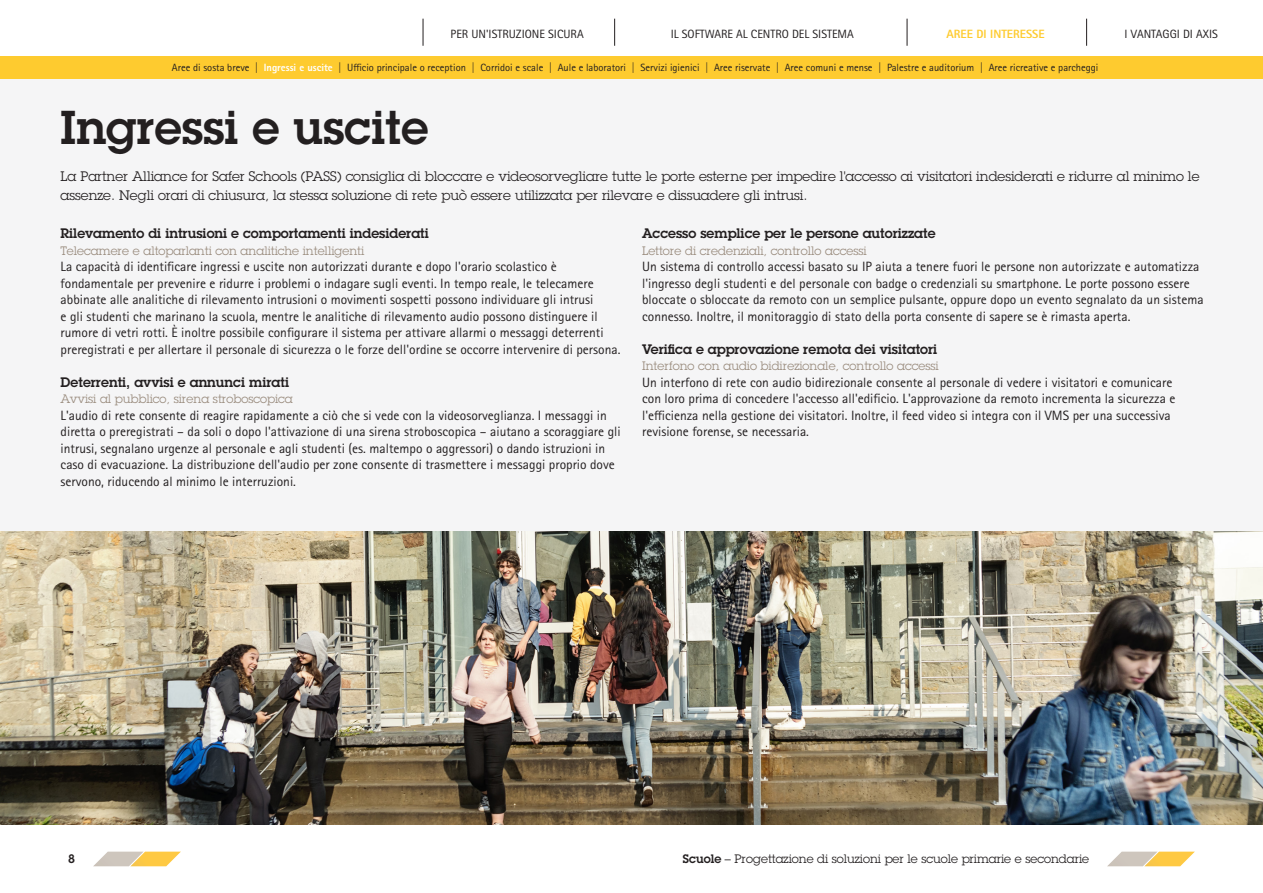
<style>
.page{position:relative;width:1263px;height:893px;background:#fff}
.page>*{position:absolute;margin:0;border:0;box-sizing:border-box;transform-origin:0 0}
.t1{font:600 46.5px "Lubalin Graph ECG";color:#231f20}
.t2{font:13.5px/16.5px "Rotis Sans Serif Pro";color:#231f20}
.t3{font:13.5px/19.5px "Lubalin Graph ECG";color:#231f20}
.t4{font:600 13.5px "Lubalin Graph ECG";color:#231f20}
.t5{font:12px "Lubalin Graph ECG";color:#998b7d}
.t6{font:12px "Rotis Sans Serif Pro";color:#231f20}
.t7{font:12px "Lubalin Graph ECG";color:#231f20}
.t8{font:800 12px "Rotis Sans Serif Pro";color:#fecb2f}
.t9{font:600 12px "Lubalin Graph ECG";color:#231f20}
.t10{font:10.5px "Rotis Sans Serif Pro";color:#231f20}
.s1{font-weight:800;color:#fff}
.s2{font-weight:600}
</style>
<div class="page">
<svg style="left:93px;top:852px;width:88px;height:14px"></svg>
<svg style="left:1107px;top:852px;width:88px;height:14px"></svg>
<div style="left:0;top:68px;width:1263px;height:757px;background:#f5f5f6"></div>
<img style="left:0;top:531px;width:1263px;height:294px">
<svg style="left:423px;top:19px;width:1px;height:27px"></svg>
<svg style="left:614px;top:19px;width:1px;height:27px"></svg>
<svg style="left:907px;top:19px;width:1px;height:27px"></svg>
<svg style="left:1086px;top:19px;width:1px;height:27px"></svg>
<div style="left:0;top:56px;width:1263px;height:23px;background:#fecb2f"></div>
<p class="t6" style="left:451px;top:27px;width:135px">PER UN'ISTRUZIONE SICURA</p>
<p class="t6" style="left:671px;top:27px;width:185px">IL SOFTWARE AL CENTRO DEL SISTEMA</p>
<p class="t8" style="left:946px;top:26px;width:100px">AREE DI INTERESSE</p>
<p class="t6" style="left:1124px;top:27px;width:95px">I VANTAGGI DI AXIS</p>
<p class="t10" style="left:172px;top:61px;width:928px">Aree di sosta breve | <span class="s1">Ingressi e uscite</span> | Ufficio principale o reception | Corridoi e scale | Aule e laboratori | Servizi igienici | Aree riservate | Aree comuni e mense | Palestre e auditorium | Aree ricreative e parcheggi</p>
<p class="t1" style="left:61px;top:97px;width:369px">Ingressi e uscite</p>
<p class="t3" style="left:61px;top:166px;width:1140px">La Partner Alliance for Safer Schools (PASS) consiglia di bloccare e videosorvegliare tutte le porte esterne per impedire l'accesso ai visitatori indesiderati e ridurre al minimo le assenze. Negli orari di chiusura, la stessa soluzione di rete può essere utilizzata per rilevare e dissuadere gli intrusi.</p>
<p class="t4" style="left:61px;top:225px;width:370px">Rilevamento di intrusioni e comportamenti indesiderati</p>
<p class="t5" style="left:61px;top:243px;width:305px">Telecamere e altoparlanti con analitiche intelligenti</p>
<p class="t2" style="left:61px;top:259px;width:561px">La capacità di identificare ingressi e uscite non autorizzati durante e dopo l'orario scolastico è fondamentale per prevenire e ridurre i problemi o indagare sugli eventi. In tempo reale, le telecamere abbinate alle analitiche di rilevamento intrusioni o movimenti sospetti possono individuare gli intrusi<br>e gli studenti che marinano la scuola, mentre le analitiche di rilevamento audio possono distinguere il rumore di vetri rotti. È inoltre possibile configurare il sistema per attivare allarmi o messaggi deterrenti preregistrati e per allertare il personale di sicurezza o le forze dell'ordine se occorre intervenire di persona.</p>
<p class="t4" style="left:61px;top:373px;width:230px">Deterrenti, avvisi e annunci mirati</p>
<p class="t5" style="left:61px;top:391px;width:234px">Avvisi al pubblico, sirena stroboscopica</p>
<p class="t2" style="left:61px;top:407px;width:562px">L'audio di rete consente di reagire rapidamente a ciò che si vede con la videosorveglianza. I messaggi in diretta o preregistrati – da soli o dopo l'attivazione di una sirena stroboscopica – aiutano a scoraggiare gli intrusi, segnalano urgenze al personale e agli studenti (es. maltempo o aggressori) o dando istruzioni in caso di evacuazione. La distribuzione dell'audio per zone consente di trasmettere i messaggi proprio dove servono, riducendo al minimo le interruzioni.</p>
<p class="t4" style="left:642px;top:225px;width:295px">Accesso semplice per le persone autorizzate</p>
<p class="t5" style="left:642px;top:243px;width:226px">Lettore di credenziali, controllo accessi</p>
<p class="t2" style="left:642px;top:259px;width:563px">Un sistema di controllo accessi basato su IP aiuta a tenere fuori le persone non autorizzate e automatizza l'ingresso degli studenti e del personale con badge o credenziali su smartphone. Le porte possono essere bloccate o sbloccate da remoto con un semplice pulsante, oppure dopo un evento segnalato da un sistema connesso. Inoltre, il monitoraggio di stato della porta consente di sapere se è rimasta aperta.</p>
<p class="t4" style="left:642px;top:340px;width:297px">Verifica e approvazione remota dei visitatori</p>
<p class="t5" style="left:642px;top:358px;width:298px">Interfono con audio bidirezionale, controllo accessi</p>
<p class="t2" style="left:642px;top:374px;width:535px">Un interfono di rete con audio bidirezionale consente al personale di vedere i visitatori e comunicare con loro prima di concedere l'accesso all'edificio. L'approvazione da remoto incrementa la sicurezza e l'efficienza nella gestione dei visitatori. Inoltre, il feed video si integra con il VMS per una successiva revisione forense, se necessaria.</p>
<p class="t9" style="left:68px;top:851px;width:8px">8</p>
<p class="t7" style="left:683px;top:851px;width:408px"><span class="s2">Scuole</span> – Progettazione di soluzioni per le scuole primarie e secondarie</p>
</div>
